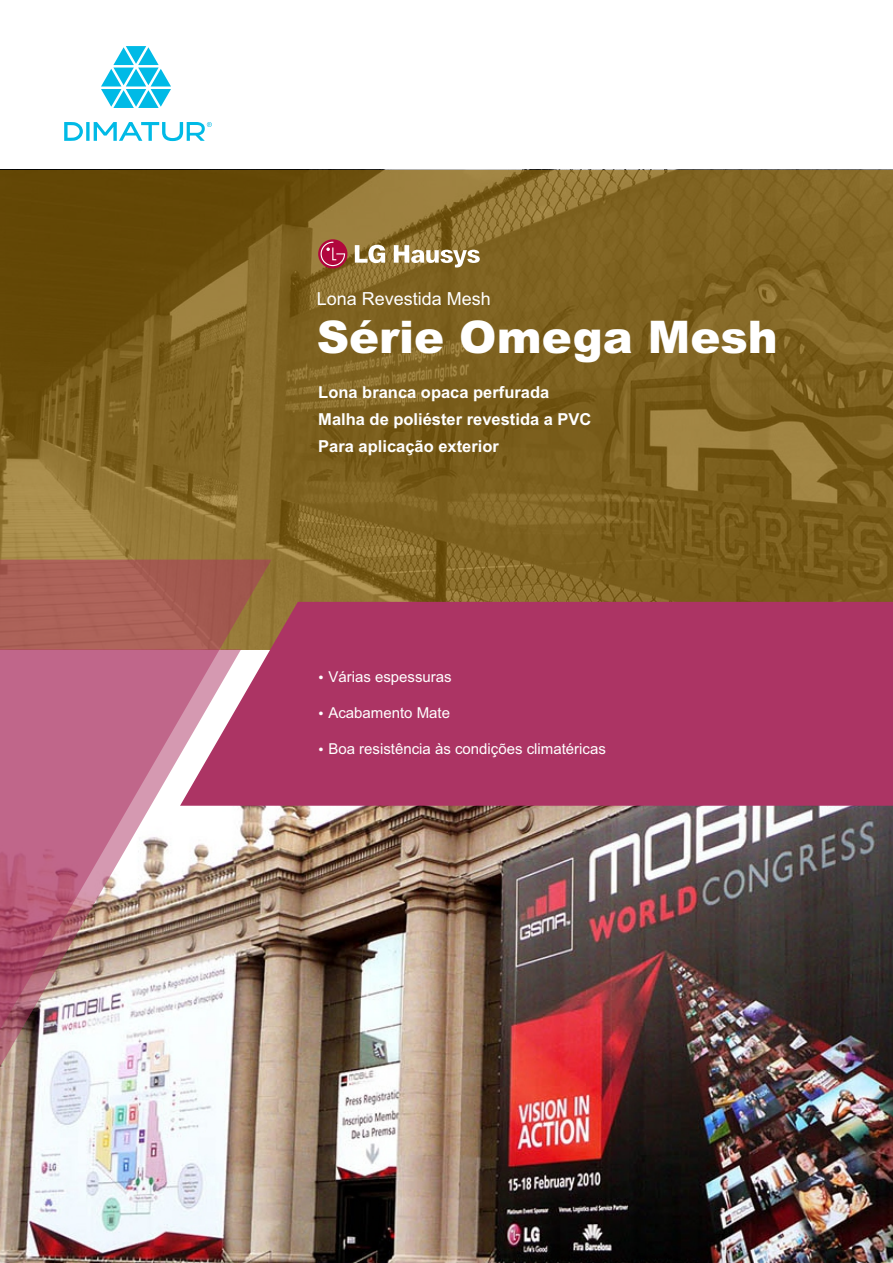
<style>
.page{position:relative;width:893px;height:1263px;background:#fff}
.page>*{position:absolute;margin:0;border:0;box-sizing:border-box;transform-origin:0 0}
.t1{font:900 45px "Arial";color:#fff}
.t2{font:18px "Arial";color:#fff}
.t3{font:700 16.5px/26.5px "Arial";color:#fff}
.t4{font:15px "Arial";color:#fff}
</style>
<div class="page">
<img style="left:0;top:806px;width:893px;height:457px">
<div style="left:0;top:170px;width:893px;height:479px;background:#946905;opacity:.66"></div>
<svg style="left:101px;top:46px;width:70px;height:62px"></svg>
<svg style="left:86px;top:122px;width:4px;height:19px"></svg>
<svg style="left:64px;top:122px;width:19px;height:19px"></svg>
<svg style="left:94px;top:122px;width:118px;height:19px"></svg>
<div style="left:271px;top:602px;width:622px;height:204px;background:#ac3464"></div>
<img style="left:0;top:560px;width:271px;height:616px">
<svg style="left:318px;top:239px;width:29px;height:30px"></svg>
<svg style="left:321px;top:242px;width:24px;height:24px"></svg>
<svg style="left:355px;top:245px;width:30px;height:18px"></svg>
<svg style="left:394px;top:245px;width:86px;height:22px"></svg>
<svg style="left:319px;top:675px;width:4px;height:4px"></svg>
<svg style="left:319px;top:711px;width:4px;height:4px"></svg>
<svg style="left:319px;top:747px;width:4px;height:4px"></svg>
<p class="t2" style="left:317px;top:292px;width:176px">Lona Revestida Mesh</p>
<h1 class="t1" style="left:317px;top:321px;width:463px">Série Omega Mesh</h1>
<p class="t3" style="left:318px;top:381px;width:275px">Lona branca opaca perfurada<br>Malha de poliéster revestida a PVC<br>Para aplicação exterior</p>
<p class="t4" style="left:328px;top:671px;width:125px">Várias espessuras</p>
<p class="t4" style="left:328px;top:707px;width:123px">Acabamento Mate</p>
<p class="t4" style="left:328px;top:743px;width:279px">Boa resistência às condições climatéricas</p>
</div>
